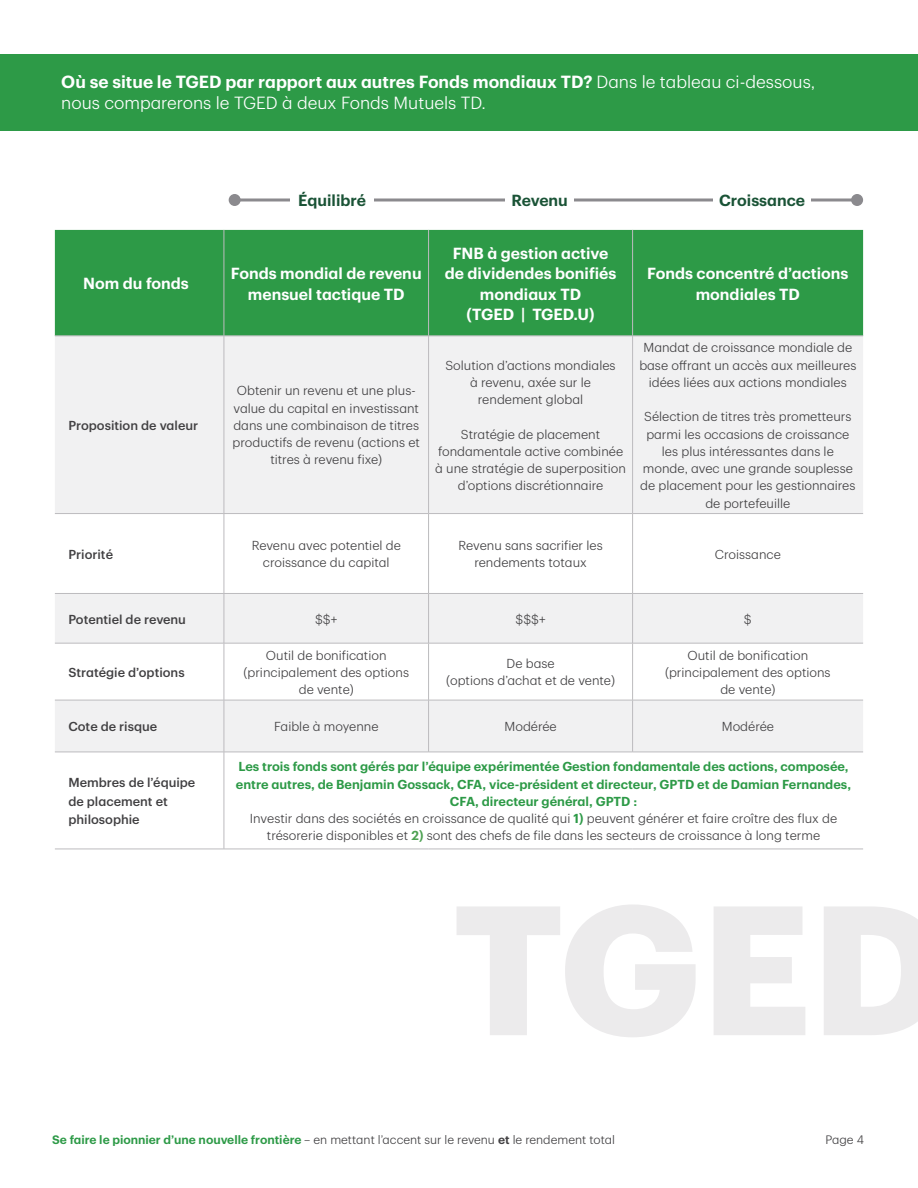
<style>
.page{position:relative;width:918px;height:1188px;background:#fff}
.page>*{position:absolute;margin:0;border:0;box-sizing:border-box;transform-origin:0 0}
.Body_Style_1A_Body_C{font:300 17.25px/20.2px "TD Graphik";color:#fff}
.Body_Style_1A_Body_C-2{font:600 15.75px/20.2px "TD Graphik";color:#fff;text-align:center}
.Headline_Style_1_Bla{font:600 15.75px "TD Graphik";color:#1a5336}
.Body_Style_1A_Body_C-3{font:300 12.75px/17.2px "TD Graphik";color:#414042;text-align:center}
.Body_Style_1A_Body_C-4{font:600 12.75px/17.2px "TD Graphik";color:#2d9a47;text-align:center}
.Body_Style_1A_Body_C-5{font:500 12.75px/18.8px "TD Graphik";color:#414042}
.t1{font:300 12px "TD Graphik";color:#414042}
.s1{font-weight:600}
.s2{font-weight:600;color:#2d9a47}
.s3{font-weight:600;color:#4da152}
</style>
<div class="page">
<div style="left:0;top:54px;width:918px;height:76px;background:#2d9a47"></div>
<hr style="left:235px;top:198px;width:622px;height:3px;background:#8b8a8e">
<div style="left:229px;top:194px;width:12px;height:12px;background:#8b8a8e;border-radius:50%"></div>
<div style="left:851px;top:194px;width:12px;height:12px;background:#8b8a8e;border-radius:50%"></div>
<div style="left:55px;top:230px;width:808px;height:106px;background:#2d9a47"></div>
<div style="left:55px;top:337px;width:808px;height:176px;background:#f1f1f2"></div>
<svg style="left:55px;top:514px;width:808px;height:335px"></svg>
<hr style="left:428px;top:230px;width:1px;height:106px;background:#bcbbbe">
<hr style="left:632px;top:230px;width:1px;height:106px;background:#bcbbbe">
<hr style="left:224px;top:336px;width:205px;height:1px;background:#bcbbbe">
<hr style="left:224px;top:336px;width:1px;height:177px;background:#bcbbbe">
<hr style="left:429px;top:336px;width:204px;height:1px;background:#bcbbbe">
<hr style="left:428px;top:336px;width:1px;height:177px;background:#bcbbbe">
<hr style="left:633px;top:336px;width:230px;height:1px;background:#bcbbbe">
<hr style="left:632px;top:336px;width:1px;height:177px;background:#bcbbbe">
<hr style="left:55px;top:513px;width:169px;height:1px;background:#bcbbbe">
<hr style="left:224px;top:513px;width:205px;height:1px;background:#bcbbbe">
<hr style="left:224px;top:514px;width:1px;height:79px;background:#bcbbbe">
<hr style="left:429px;top:513px;width:204px;height:1px;background:#bcbbbe">
<hr style="left:428px;top:514px;width:1px;height:79px;background:#bcbbbe">
<hr style="left:633px;top:513px;width:230px;height:1px;background:#bcbbbe">
<hr style="left:632px;top:514px;width:1px;height:79px;background:#bcbbbe">
<hr style="left:55px;top:593px;width:169px;height:1px;background:#bcbbbe">
<hr style="left:224px;top:593px;width:205px;height:1px;background:#bcbbbe">
<hr style="left:224px;top:594px;width:1px;height:49px;background:#bcbbbe">
<hr style="left:429px;top:593px;width:204px;height:1px;background:#bcbbbe">
<hr style="left:428px;top:594px;width:1px;height:49px;background:#bcbbbe">
<hr style="left:633px;top:593px;width:230px;height:1px;background:#bcbbbe">
<hr style="left:632px;top:594px;width:1px;height:49px;background:#bcbbbe">
<hr style="left:55px;top:643px;width:169px;height:1px;background:#bcbbbe">
<hr style="left:224px;top:643px;width:205px;height:1px;background:#bcbbbe">
<hr style="left:224px;top:643px;width:1px;height:57px;background:#bcbbbe">
<hr style="left:429px;top:643px;width:204px;height:1px;background:#bcbbbe">
<hr style="left:428px;top:643px;width:1px;height:57px;background:#bcbbbe">
<hr style="left:633px;top:643px;width:230px;height:1px;background:#bcbbbe">
<hr style="left:632px;top:643px;width:1px;height:57px;background:#bcbbbe">
<hr style="left:55px;top:700px;width:169px;height:1px;background:#bcbbbe">
<hr style="left:224px;top:700px;width:205px;height:1px;background:#bcbbbe">
<hr style="left:224px;top:700px;width:1px;height:52px;background:#bcbbbe">
<hr style="left:429px;top:700px;width:204px;height:1px;background:#bcbbbe">
<hr style="left:428px;top:700px;width:1px;height:52px;background:#bcbbbe">
<hr style="left:633px;top:700px;width:230px;height:1px;background:#bcbbbe">
<hr style="left:632px;top:700px;width:1px;height:52px;background:#bcbbbe">
<hr style="left:55px;top:752px;width:169px;height:1px;background:#bcbbbe">
<hr style="left:224px;top:752px;width:205px;height:1px;background:#bcbbbe">
<hr style="left:224px;top:752px;width:1px;height:97px;background:#bcbbbe">
<hr style="left:429px;top:752px;width:204px;height:1px;background:#bcbbbe">
<hr style="left:633px;top:752px;width:230px;height:1px;background:#bcbbbe">
<hr style="left:55px;top:849px;width:169px;height:1px;background:#bcbbbe">
<hr style="left:224px;top:849px;width:205px;height:1px;background:#bcbbbe">
<hr style="left:429px;top:849px;width:204px;height:1px;background:#bcbbbe">
<hr style="left:633px;top:849px;width:230px;height:1px;background:#bcbbbe">
<hr style="left:224px;top:230px;width:1px;height:106px;background:#bcbbbe">
<hr style="left:55px;top:336px;width:169px;height:1px;background:#bcbbbe">
<div style="left:290px;top:193px;width:84px;height:14px;background:#fff"></div>
<div style="left:505px;top:193px;width:69px;height:14px;background:#fff"></div>
<div style="left:713px;top:193px;width:98px;height:14px;background:#fff"></div>
<p class="Body_Style_1A_Body_C" style="left:61px;top:71px;width:755px"><span class="s1">Où se situe le TGED par rapport aux autres Fonds mondiaux TD?</span> Dans le tableau ci-dessous, nous comparerons le TGED à deux Fonds Mutuels TD.</p>
<p class="Headline_Style_1_Bla" style="left:298px;top:188px;width:69px">Équilibré</p>
<p class="Headline_Style_1_Bla" style="left:511px;top:188px;width:58px">Revenu</p>
<p class="Headline_Style_1_Bla" style="left:719px;top:188px;width:87px">Croissance</p>
<p class="Body_Style_1A_Body_C-2" style="left:83px;top:272px;width:107px">Nom du fonds</p>
<p class="Body_Style_1A_Body_C-2" style="left:231px;top:262px;width:192px">Fonds mondial de revenu mensuel tactique TD</p>
<p class="Body_Style_1A_Body_C-5" style="left:68px;top:415px;width:131px">Proposition de valeur</p>
<p class="Body_Style_1A_Body_C-3" style="left:233px;top:381px;width:189px">Obtenir un revenu et une plus&shy;value du capital en investissant dans une combinaison de titres productifs de revenu (actions et titres à revenu fixe)</p>
<p class="Body_Style_1A_Body_C-2" style="left:445px;top:242px;width:173px">FNB à gestion active de dividendes bonifiés mondiaux TD<br>(TGED | TGED.U)</p>
<p class="Body_Style_1A_Body_C-3" style="left:445px;top:355px;width:172px">Solution d’actions mondiales à revenu, axée sur le rendement global</p>
<p class="Body_Style_1A_Body_C-3" style="left:435px;top:424px;width:192px">Stratégie de placement fondamentale active combinée à une stratégie de superposition d’options discrétionnaire</p>
<p class="Body_Style_1A_Body_C-2" style="left:647px;top:262px;width:203px">Fonds concentré d’actions mondiales TD</p>
<p class="Body_Style_1A_Body_C-3" style="left:639px;top:338px;width:219px">Mandat de croissance mondiale de base offrant un accès aux meilleures idées liées aux actions mondiales</p>
<p class="Body_Style_1A_Body_C-3" style="left:640px;top:407px;width:217px">Sélection de titres très prometteurs parmi les occasions de croissance les plus intéressantes dans le monde, avec une grande souplesse de placement pour les gestionnaires de portefeuille</p>
<p class="Body_Style_1A_Body_C-5" style="left:68px;top:544px;width:46px">Priorité</p>
<p class="Body_Style_1A_Body_C-3" style="left:252px;top:536px;width:151px">Revenu avec potentiel de croissance du capital</p>
<p class="Body_Style_1A_Body_C-3" style="left:458px;top:536px;width:146px">Revenu sans sacrifier les rendements totaux</p>
<p class="Body_Style_1A_Body_C-3" style="left:715px;top:544px;width:67px">Croissance</p>
<p class="Body_Style_1A_Body_C-5" style="left:68px;top:609px;width:119px">Potentiel de revenu</p>
<p class="Body_Style_1A_Body_C-3" style="left:315px;top:609px;width:24px">$$+</p>
<p class="Body_Style_1A_Body_C-3" style="left:516px;top:609px;width:32px">$$$+</p>
<p class="Body_Style_1A_Body_C-3" style="left:744px;top:609px;width:9px">$</p>
<p class="Body_Style_1A_Body_C-5" style="left:68px;top:662px;width:118px">Stratégie d’options</p>
<p class="Body_Style_1A_Body_C-3" style="left:266px;top:645px;width:122px">Outil de bonification</p>
<p class="Body_Style_1A_Body_C-3" style="left:244px;top:663px;width:167px">(principalement des options de vente)</p>
<p class="Body_Style_1A_Body_C-3" style="left:507px;top:654px;width:50px">De base</p>
<p class="Body_Style_1A_Body_C-3" style="left:446px;top:671px;width:170px">(options d’achat et de vente)</p>
<p class="Body_Style_1A_Body_C-3" style="left:688px;top:645px;width:122px">Outil de bonification</p>
<p class="Body_Style_1A_Body_C-3" style="left:665px;top:663px;width:167px">(principalement des options de vente)</p>
<p class="Body_Style_1A_Body_C-5" style="left:68px;top:716px;width:90px">Cote de risque</p>
<p class="Body_Style_1A_Body_C-3" style="left:274px;top:717px;width:106px">Faible à moyenne</p>
<p class="Body_Style_1A_Body_C-3" style="left:505px;top:717px;width:54px">Modérée</p>
<p class="Body_Style_1A_Body_C-3" style="left:722px;top:717px;width:54px">Modérée</p>
<p class="Body_Style_1A_Body_C-5" style="left:68px;top:772px;width:128px">Membres de l’équipe de placement et philosophie</p>
<p class="Body_Style_1A_Body_C-4" style="left:236px;top:757px;width:617px">Les trois fonds sont gérés par l’équipe expérimentée Gestion fondamentale des actions, composée, entre autres, de Benjamin Gossack, CFA, vice-président et directeur, GPTD et de Damian Fernandes,<br>CFA, directeur général, GPTD :</p>
<p class="Body_Style_1A_Body_C-3" style="left:250px;top:809px;width:589px">Investir dans des sociétés en croissance de qualité qui <span class="s2">1)</span> peuvent générer et faire croître des flux de trésorerie disponibles et <span class="s3">2)</span> sont des chefs de file dans les secteurs de croissance à long terme</p>
<p class="t1" style="left:52px;top:1131px;width:564px"><span class="s2">Se faire le pionnier d’une nouvelle frontière</span> – en mettant l’accent sur le revenu <span class="s1">et</span> le rendement total</p>
<p class="t1" style="left:825px;top:1131px;width:40px">Page 4</p>
</div>
